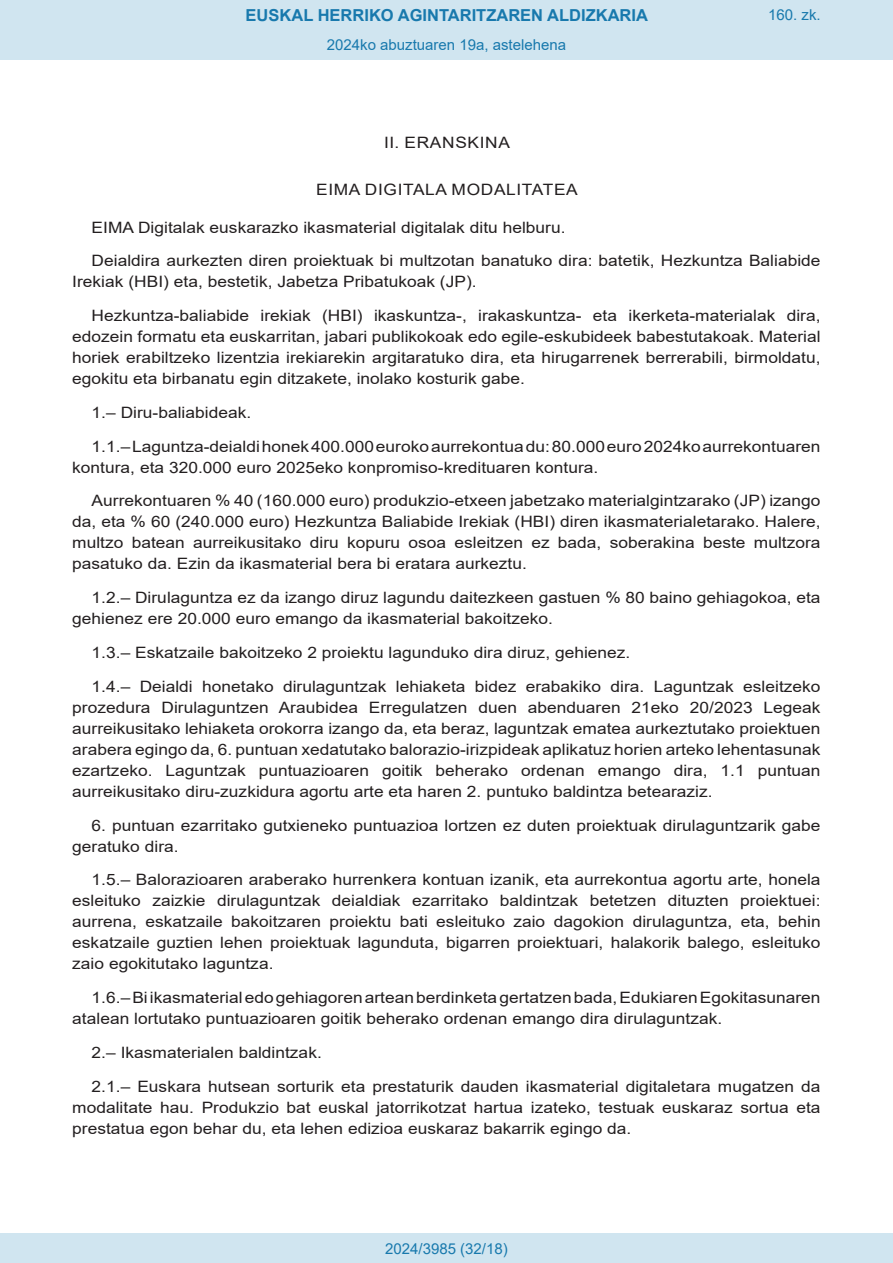
<style>
.page{position:relative;width:893px;height:1263px;background:#fff}
.page>*{position:absolute;margin:0;border:0;box-sizing:border-box;transform-origin:0 0}
.t1{font:700 16.5px "Arial";color:#1879ad}
.BOPVDetalle{font:15.6px/21px "Arial";color:#231f20;scale:1.11 1}
.BOPVClave{font:15.6px "Arial";letter-spacing:.035em;color:#231f20;scale:1.11 1}
.Paginacion_Centro{font:15px "Arial";color:#1879ad}
</style>
<div class="page">
<div style="left:0;top:0;width:893px;height:60px;background:#d0e5f0"></div>
<div style="left:0;top:1233px;width:893px;height:30px;background:#d0e5f0"></div>
<p class="t1" style="left:246px;top:3px;width:404px">EUSKAL HERRIKO AGINTARITZAREN ALDIZKARIA</p>
<p class="Paginacion_Centro" style="left:327px;top:35px;width:241px">2024ko abuztuaren 19a, astelehena</p>
<p class="Paginacion_Centro" style="left:768px;top:5px;width:54px">160. zk.</p>
<p class="BOPVClave" style="left:384px;top:132px;width:115px">II. ERANSKINA</p>
<p class="BOPVClave" style="left:316px;top:178px;width:237px">EIMA DIGITALA MODALITATEA</p>
<p class="BOPVDetalle" style="left:92px;top:217px;width:428px">EIMA Digitalak euskarazko ikasmaterial digitalak ditu helburu.</p>
<p class="BOPVDetalle" style="left:72px;top:250px;width:676px;text-indent:19px">Deialdira aurkezten diren proiektuak bi multzotan banatuko dira: batetik, Hezkuntza Baliabide<br>Irekiak (HBI) eta, bestetik, Jabetza Pribatukoak (JP).</p>
<p class="BOPVDetalle" style="left:72px;top:305px;width:676px;text-align:justify;text-indent:19px">Hezkuntza-baliabide irekiak (HBI) ikaskuntza-, irakaskuntza- eta ikerketa-materialak dira, edozein formatu eta euskarritan, jabari publikokoak edo egile-eskubideek babestutakoak. Material horiek erabiltzeko lizentzia irekiarekin argitaratuko dira, eta hirugarrenek berrerabili, birmoldatu, egokitu eta birbanatu egin ditzakete, inolako kosturik gabe.</p>
<p class="BOPVDetalle" style="left:92px;top:402px;width:145px">1.– Diru-baliabideak.</p>
<p class="BOPVDetalle" style="left:72px;top:436px;width:676px;text-indent:19px">1.1.– Laguntza-deialdi honek 400.000 euroko aurrekontua du: 80.000 euro 2024ko aurrekontuaren kontura, eta 320.000 euro 2025eko konpromiso-kredituaren kontura.</p>
<p class="BOPVDetalle" style="left:72px;top:490px;width:676px;text-align:justify;text-indent:19px">Aurrekontuaren % 40 (160.000 euro) produkzio-etxeen jabetzako materialgintzarako (JP) izango da, eta % 60 (240.000 euro) Hezkuntza Baliabide Irekiak (HBI) diren ikasmaterialetarako. Halere, multzo batean aurreikusitako diru kopuru osoa esleitzen ez bada, soberakina beste multzora pasatuko da. Ezin da ikasmaterial bera bi eratara aurkeztu.</p>
<p class="BOPVDetalle" style="left:72px;top:587px;width:676px;text-indent:19px">1.2.– Dirulaguntza ez da izango diruz lagundu daitezkeen gastuen % 80 baino gehiagokoa, eta gehienez ere 20.000 euro emango da ikasmaterial bakoitzeko.</p>
<p class="BOPVDetalle" style="left:92px;top:642px;width:487px">1.3.– Eskatzaile bakoitzeko 2 proiektu lagunduko dira diruz, gehienez.</p>
<p class="BOPVDetalle" style="left:72px;top:676px;width:676px;text-align:justify;text-indent:19px">1.4.– Deialdi honetako dirulaguntzak lehiaketa bidez erabakiko dira. Laguntzak esleitzeko prozedura Dirulaguntzen Araubidea Erregulatzen duen abenduaren 21eko 20/2023 Legeak aurreikusitako lehiaketa orokorra izango da, eta beraz, laguntzak ematea aurkeztutako proiektuen arabera egingo da, 6. puntuan xedatutako balorazio-irizpideak aplikatuz horien arteko lehentasunak ezartzeko. Laguntzak puntuazioaren goitik beherako ordenan emango dira, 1.1 puntuan aurreikusitako diru-zuzkidura agortu arte eta haren 2. puntuko baldintza betearaziz.</p>
<p class="BOPVDetalle" style="left:72px;top:814px;width:676px;text-indent:19px">6. puntuan ezarritako gutxieneko puntuazioa lortzen ez duten proiektuak dirulaguntzarik gabe geratuko dira.</p>
<p class="BOPVDetalle" style="left:72px;top:869px;width:676px;text-align:justify;text-indent:19px">1.5.– Balorazioaren araberako hurrenkera kontuan izanik, eta aurrekontua agortu arte, honela esleituko zaizkie dirulaguntzak deialdiak ezarritako baldintzak betetzen dituzten proiektuei: aurrena, eskatzaile bakoitzaren proiektu bati esleituko zaio dagokion dirulaguntza, eta, behin eskatzaile guztien lehen proiektuak lagunduta, bigarren proiektuari, halakorik balego, esleituko zaio egokitutako laguntza.</p>
<p class="BOPVDetalle" style="left:72px;top:987px;width:676px;text-indent:19px">1.6.– Bi ikasmaterial edo gehiagoren artean berdinketa gertatzen bada, Edukiaren Egokitasunaren atalean lortutako puntuazioaren goitik beherako ordenan emango dira dirulaguntzak.</p>
<p class="BOPVDetalle" style="left:92px;top:1042px;width:209px">2.– Ikasmaterialen baldintzak.</p>
<p class="BOPVDetalle" style="left:72px;top:1075px;width:676px;text-align:justify;text-indent:19px">2.1.– Euskara hutsean sorturik eta prestaturik dauden ikasmaterial digitaletara mugatzen da modalitate hau. Produkzio bat euskal jatorrikotzat hartua izateko, testuak euskaraz sortua eta prestatua egon behar du, eta lehen edizioa euskaraz bakarrik egingo da.</p>
<p class="Paginacion_Centro" style="left:385px;top:1238px;width:124px">2024/3985 (32/18)</p>
</div>
